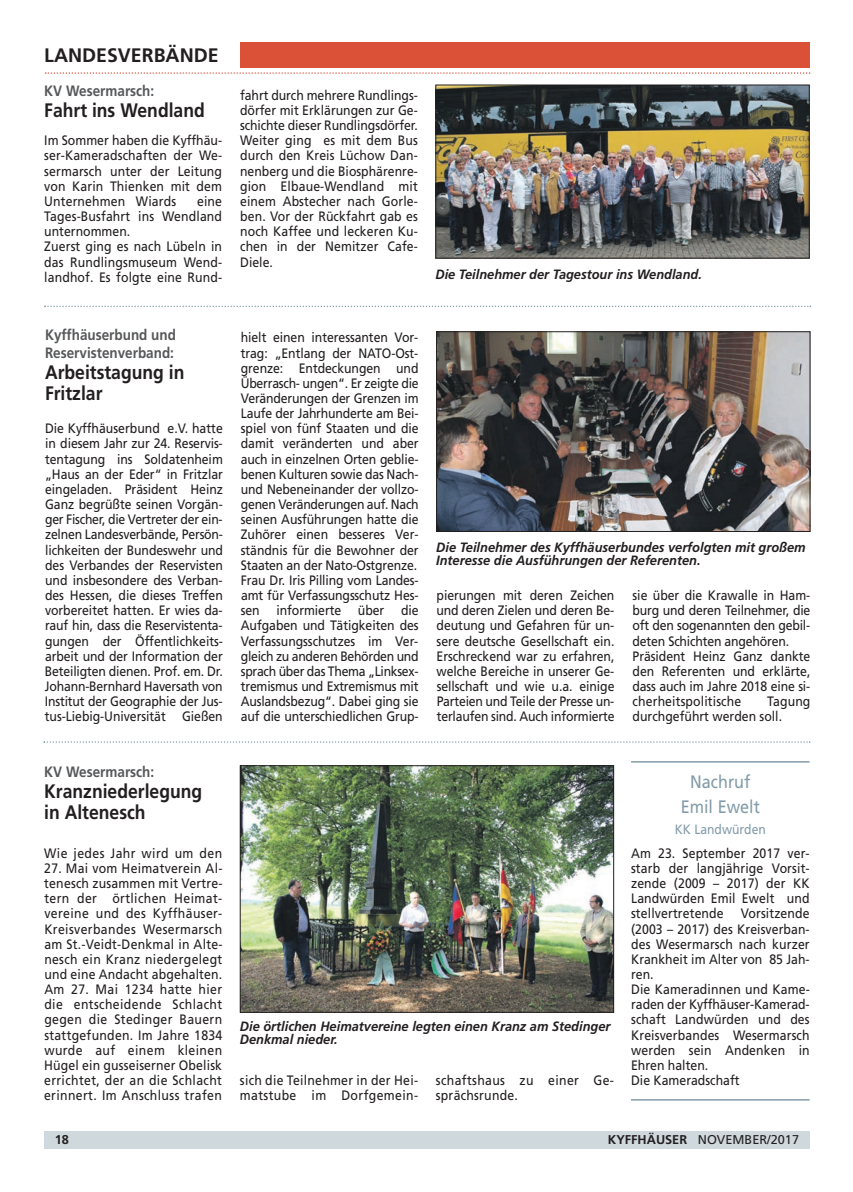
<style>
.page{position:relative;width:853px;height:1192px;background:#fff}
.page>*{position:absolute;margin:0;border:0;box-sizing:border-box;transform-origin:0 0}
.t1{font:700 19.5px/21px "Frutiger LT Std";color:#231f20;scale:.9 1}
.t2{font:700 19.5px "Frutiger LT Std";color:#231f20}
.t3{font:18px/24.9px "Frutiger LT Std";color:#839ca9;text-align:center;scale:.9 1}
.t4{font:700 15px/18px "Frutiger LT Std";color:#57585a;scale:.9 1}
.t5{font:13.65px/15.1px "Frutiger LT Std";letter-spacing:-.005em;color:#231f20;text-align:justify;scale:.9 1}
.t6{font:13.65px/15.1px "Frutiger LT Std";letter-spacing:.03em;color:#231f20;scale:.9 1}
.t7{font:13.65px/15.1px "Frutiger LT Std";letter-spacing:.02em;color:#231f20;scale:.9 1}
.t8{font:italic 700 13.5px/13.5px "Frutiger LT Std";color:#231f20;scale:.95 1}
.t9{font:13.5px "Frutiger LT Std";color:#839ca9;scale:.9 1}
.t10{font:12.75px "Frutiger LT Std";color:#231f20}
.t11{font:700 12.75px "Frutiger LT Std";color:#231f20}
.s1{font-weight:700}
</style>
<div class="page">
<div style="left:44px;top:1131px;width:766px;height:17px;background:#cfd8dd"></div>
<div style="left:240px;top:42px;width:570px;height:26px;background:#da5138"></div>
<svg style="left:45px;top:72px;width:765px;height:2px"></svg>
<img style="left:437px;top:87px;width:371px;height:169px">
<div style="left:435px;top:85px;width:375px;height:173px;border:1px solid #231f20"></div>
<img style="left:438px;top:333px;width:370px;height:197px">
<div style="left:436px;top:331px;width:374px;height:201px;border:1px solid #231f20"></div>
<img style="left:242px;top:767px;width:370px;height:243px">
<div style="left:240px;top:765px;width:374px;height:247px;border:1px solid #231f20"></div>
<svg style="left:44px;top:305px;width:767px;height:2px"></svg>
<svg style="left:44px;top:741px;width:766px;height:1px"></svg>
<hr style="left:631px;top:761px;width:179px;height:1px;background:#839ca9">
<hr style="left:631px;top:1098px;width:179px;height:2px;background:#839ca9">
<h1 class="t2" style="left:44px;top:47px;width:176px">LANDESVERBÄNDE</h1>
<p class="t4" style="left:44px;top:83px;width:124px">KV Wesermarsch:</p>
<h1 class="t1" style="left:44px;top:101px;width:180px">Fahrt ins Wendland</h1>
<p class="t5" style="left:44px;top:134px;width:199px">Im Sommer haben die Kyffhäu&shy;ser-Kameradschaften der We&shy;sermarsch unter der Leitung von Karin Thienken mit dem Unternehmen Wiards</p>
<p class="t5" style="left:44px;top:195px;width:199px;text-align:left;text-indent:153px">eine<br>Tages-Busfahrt ins Wendland unternommen.<br>Zuerst ging es nach Lübeln in das Rundlingsmuseum Wend&shy;landhof. Es folgte eine Rund-</p>
<p class="t4" style="left:45px;top:326px;width:147px">Kyffhäuserbund und<br>Reservistenverband:</p>
<h1 class="t1" style="left:45px;top:363px;width:156px">Arbeitstagung in<br>Fritzlar</h1>
<p class="t5" style="left:45px;top:422px;width:199px">Die Kyffhäuserbund e.V. hatte in diesem Jahr zur 24. Reservis&shy;tentagung ins Soldatenheim „Haus an der Eder“ in Fritzlar eingeladen. Präsident Heinz Ganz begrüßte seinen Vorgän&shy;ger Fischer, die Vertreter der ein&shy;zelnen Landesverbände, Persön&shy;lichkeiten der Bundeswehr und des Verbandes der Reservisten und insbesondere des Verban&shy;des Hessen, die dieses Treffen vorbereitet hatten. Er wies da&shy;rauf hin, dass die Reservistenta&shy;gungen der Öffentlichkeits&shy;arbeit und der Information der Beteiligten dienen. Prof. em. Dr.<br>Johann-Bernhard Haversath von Institut der Geographie der Jus&shy;tus-Liebig-Universität Gießen</p>
<p class="t4" style="left:44px;top:763px;width:124px">KV Wesermarsch:</p>
<h1 class="t1" style="left:44px;top:781px;width:177px">Kranzniederlegung in Altenesch</h1>
<p class="t6" style="left:44px;top:846px;width:199px">Wie jedes Jahr wird um den</p>
<p class="t5" style="left:44px;top:861px;width:200px">27. Mai vom Heimatverein Al&shy;tenesch zusammen mit Vertre&shy;tern der örtlichen Heimat&shy;vereine und des Kyffhäuser-Kreisverbandes Wesermarsch am St.-Veidt-Denkmal in Alte&shy;nesch ein Kranz niedergelegt und eine Andacht abgehalten.<br>Am 27. Mai 1234 hatte hier die entscheidende Schlacht gegen die Stedinger Bauern stattgefunden. Im Jahre 1834 wurde auf einem kleinen Hügel ein gusseiserner Obelisk errichtet, der an die Schlacht erinnert. Im Anschluss trafen</p>
<p class="t11" style="left:55px;top:1134px;width:16px">18</p>
<p class="t5" style="left:240px;top:88px;width:199px">fahrt durch mehrere Rundlings&shy;dörfer mit Erklärungen zur Ge&shy;schichte dieser Rundlingsdörfer.<br>Weiter ging es mit dem Bus durch den Kreis Lüchow Dan&shy;nenberg und die Biosphärenre&shy;gion Elbaue-Wendland mit einem Abstecher nach Gorle&shy;ben. Vor der Rückfahrt gab es noch Kaffee und leckeren Ku&shy;chen in der Nemitzer Cafe-Diele.</p>
<p class="t8" style="left:435px;top:269px;width:282px">Die Teilnehmer der Tagestour ins Wendland.</p>
<p class="t5" style="left:241px;top:331px;width:199px;text-align:left">hielt einen interessanten Vor&shy;trag: „Entlang der NATO-Ost&shy;grenze: Entdeckungen und<br>Überrasch- ungen“. Er zeigte die<br>Veränderungen der Grenzen im<br>Laufe der Jahrhunderte am Bei&shy;spiel von fünf Staaten und die damit veränderten und aber auch in einzelnen Orten geblie&shy;benen Kulturen sowie das Nach&shy;und Nebeneinander der vollzo&shy;genen Veränderungen auf. Nach seinen Ausführungen hatte die<br>Zuhörer einen besseres Ver&shy;ständnis für die Bewohner der<br>Staaten an der Nato-Ostgrenze.<br>Frau Dr. Iris Pilling vom Landes&shy;amt für Verfassungsschutz Hes&shy;sen informierte über die<br>Aufgaben und Tätigkeiten des<br>Verfassungsschutzes im Ver&shy;gleich zu anderen Behörden und sprach über das Thema „Linksex&shy;tremismus und Extremismus mit<br>Auslandsbezug“. Dabei ging sie auf die unterschiedlichen Grup-</p>
<p class="t8" style="left:436px;top:541px;width:390px">Die Teilnehmer des Kyffhäuserbundes verfolgten mit großem<br>Interesse die Ausführungen der Referenten.</p>
<p class="t5" style="left:437px;top:588px;width:199px">pierungen mit deren Zeichen und deren Zielen und deren Be&shy;deutung und Gefahren für un&shy;sere deutsche Gesellschaft ein.<br>Erschreckend war zu erfahren, welche Bereiche in unserer Ge&shy;sellschaft und wie u.a. einige Parteien und Teile der Presse un&shy;terlaufen sind. Auch informierte</p>
<p class="t5" style="left:633px;top:588px;width:199px;text-align:left">sie über die Krawalle in Ham&shy;burg und deren Teilnehmer, die oft den sogenannten den gebil&shy;deten Schichten angehören.<br>Präsident Heinz Ganz dankte den Referenten und erklärte, dass auch im Jahre 2018 eine si&shy;cherheitspolitische</p>
<p class="t5" style="left:633px;top:694px;width:199px;text-indent:134px">Tagung durchgeführt werden soll.</p>
<p class="t8" style="left:240px;top:1020px;width:392px">Die örtlichen Heimatvereine legten einen Kranz am Stedinger<br>Denkmal nieder.</p>
<p class="t7" style="left:240px;top:1073px;width:199px">sich die Teilnehmer in der Hei&shy;matstube im Dorfgemein-</p>
<p class="t6" style="left:436px;top:1073px;width:199px">schaftshaus zu einer Ge&shy;sprächsrunde.</p>
<h2 class="t3" style="left:681px;top:770px;width:90px">Nachruf<br>Emil Ewelt</h2>
<p class="t9" style="left:675px;top:824px;width:103px">KK Landwürden</p>
<p class="t5" style="left:631px;top:846px;width:200px;text-align:left">Am 23. September 2017 ver&shy;starb der langjährige Vorsit&shy;zende (2009 – 2017) der KK<br>Landwürden Emil Ewelt und stellvertretende Vorsitzende (2003 – 2017) des Kreisverban&shy;des Wesermarsch nach kurzer<br>Krankheit im Alter von 85 Jah&shy;ren.<br>Die Kameradinnen und Kame&shy;raden der Kyffhäuser-Kamerad&shy;schaft Landwürden und des<br>Kreisverbandes Wesermarsch werden sein Andenken in<br>Ehren halten.<br>Die Kameradschaft</p>
<p class="t10" style="left:608px;top:1134px;width:193px"><span class="s1">KYFFHÄUSER</span> NOVEMBER/2017</p>
</div>
